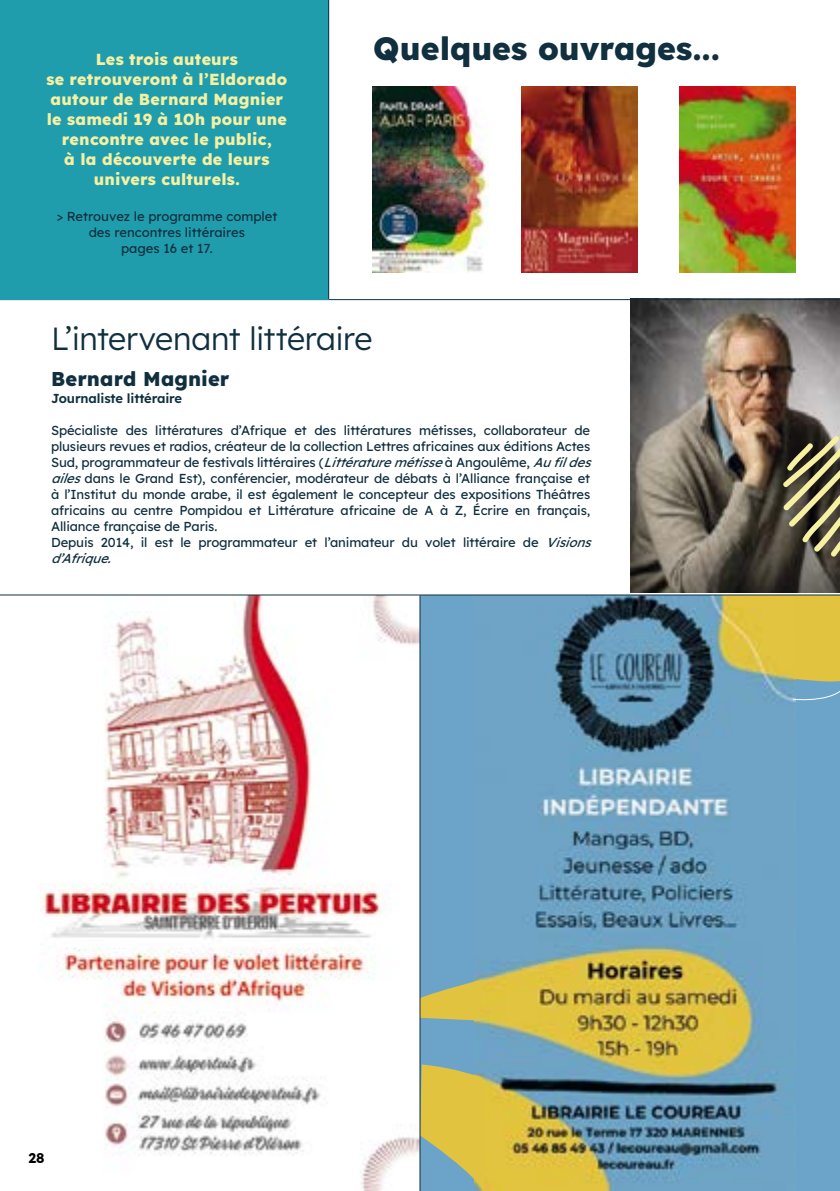
<style>
.page{position:relative;width:840px;height:1191px;background:#fff}
.page>*{position:absolute;margin:0;border:0;box-sizing:border-box;transform-origin:0 0}
.t1{font:300 32px "Lexend";letter-spacing:-.02em;color:#10303f}
.t2{font:800 32px "Lexend";letter-spacing:-.005em;color:#10303f}
.t3{font:800 20px "Lexend";letter-spacing:.005em;color:#10303f}
.t4{font:800 16px/20px "Lexend";letter-spacing:.015em;color:#f6f0a2;text-align:center}
.t5{font:700 14px "Lexend";color:#000}
.t6{font:13px/16px "Lexend";letter-spacing:-.01em;color:#10303f}
.t7{font:600 13px "Lexend";letter-spacing:-.01em;color:#10303f}
.s1{font-style:italic}
</style>
<div class="page">
<div style="left:419px;top:576px;width:420px;height:615px;background:#6ca3c9"></div>
<img style="left:474px;top:595px;width:317px;height:596px">
<svg style="left:420px;top:979px;width:62px;height:41px"></svg>
<svg style="left:791px;top:595px;width:48px;height:107px"></svg>
<svg style="left:420px;top:1064px;width:67px;height:127px"></svg>
<img style="left:9px;top:595px;width:410px;height:596px">
<div style="left:0;top:303px;width:839px;height:292px;background:#fff"></div>
<img style="left:630px;top:300px;width:209px;height:292px">
<hr style="left:0;top:594px;width:839px;height:1px;background:#10303f">
<hr style="left:419px;top:595px;width:1px;height:596px;background:#10303f">
<hr style="left:0;top:299px;width:839px;height:1px;background:#10303f">
<svg style="left:782px;top:430px;width:57px;height:126px;background:#6a654c"></svg>
<div style="left:0;top:0;width:328px;height:299px;background:#209dad"></div>
<img style="left:521px;top:86px;width:116px;height:186px">
<img style="left:372px;top:86px;width:116px;height:186px">
<img style="left:679px;top:86px;width:116px;height:186px">
<hr style="left:328px;top:0;width:1px;height:299px;background:#10303f">
<p class="t4" style="left:46px;top:49px;width:242px">Les trois auteurs<br>se retrouveront à l’Eldorado autour de Bernard Magnier le samedi 19 à 10h pour une rencontre avec le public,<br>à la découverte de leurs univers culturels.</p>
<p class="t6" style="left:56px;top:208px;width:222px;text-align:center">&gt; Retrouvez le programme complet des rencontres littéraires<br>pages 16 et 17.</p>
<h1 class="t2" style="left:373px;top:26px;width:348px">Quelques ouvrages...</h1>
<h1 class="t1" style="left:51px;top:315px;width:323px">L’intervenant littéraire</h1>
<h2 class="t3" style="left:51px;top:364px;width:180px">Bernard Magnier</h2>
<p class="t7" style="left:51px;top:389px;width:132px">Journaliste littéraire</p>
<p class="t6" style="left:51px;top:421px;width:546px">Spécialiste des littératures d’Afrique et des littératures métisses, collaborateur de plusieurs revues et radios, créateur de la collection Lettres africaines aux éditions Actes Sud, programmateur de festivals littéraires (<span class="s1">Littératuremétisse</span>à Angoulême, <span class="s1">Aufildes ailes</span>dans le Grand Est), conférencier, modérateur de débats à l’Alliance française et à l’Institut du monde arabe, il est également le concepteur des expositions Théâtres africains au centre Pompidou et Littérature africaine de A à Z, Écrire en français, Alliance française de Paris.<br>Depuis 2014, il est le programmateur et l’animateur du volet littéraire de <span class="s1">Visions d’Afrique.</span></p>
<p class="t5" style="left:28px;top:1147px;width:18px">28</p>
</div>
